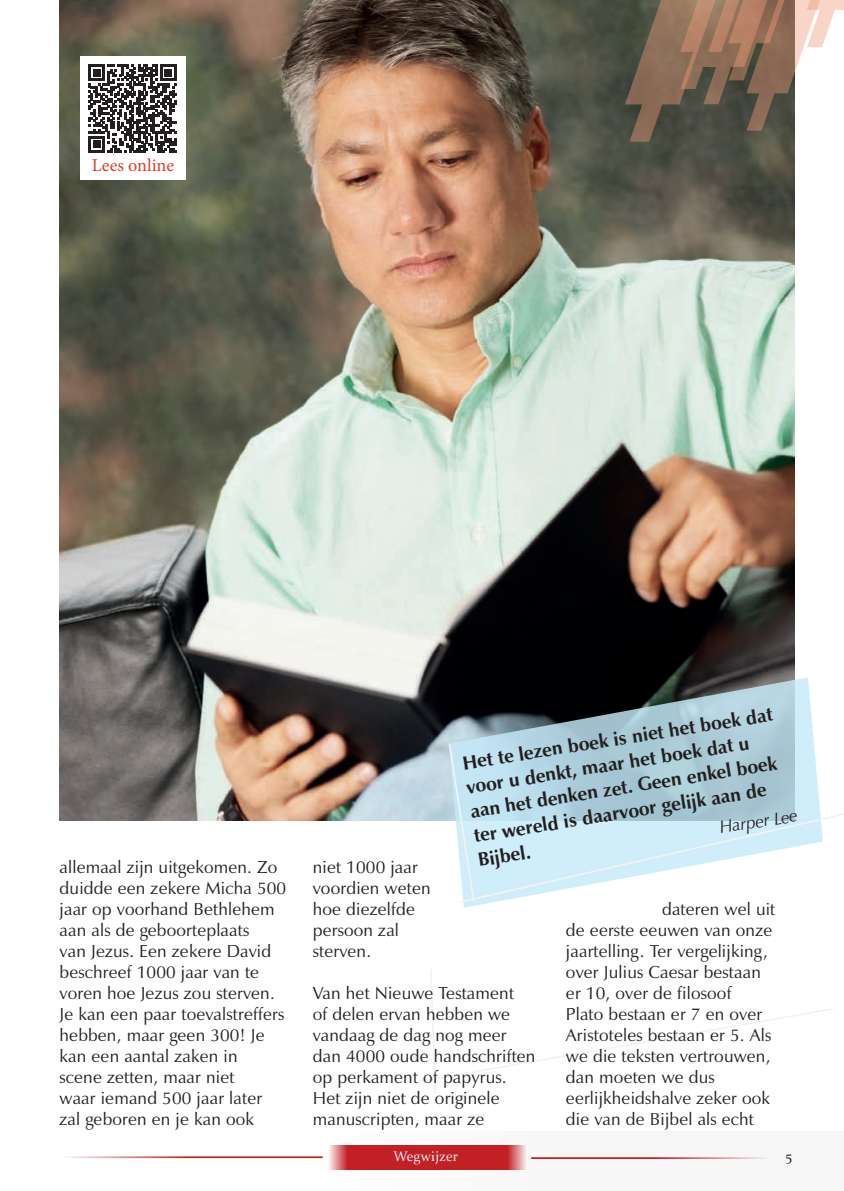
<style>
.page{position:relative;width:844px;height:1191px;background:#fff}
.page>*{position:absolute;margin:0;border:0;box-sizing:border-box;transform-origin:0 0}
.t1{font:700 19.25px/24.5px "Zapf Humanist 601 BT";color:#231f20}
.t2{font:18.2px "Minion Pro";color:#db3f28}
.t3{font:17.5px/21px "Zapf Humanist 601 BT";letter-spacing:.01em;color:#231f20}
.t4{font:italic 17.5px "Zapf Humanist 601 BT";color:#231f20}
.t5{font:14px "Constantia";letter-spacing:.01em;color:#e6e7e9}
.t6{font:14px "Constantia";color:#231f20}
</style>
<div class="page">
<div style="left:0;top:1131px;width:843px;height:60px;background:#fbfbfb"></div>
<img style="left:60px;top:0;width:734px;height:820px">
<svg style="left:612px;top:0;width:231px;height:142px"></svg>
<div style="left:355px;top:1144px;width:144px;height:25px;background:#c32025"></div>
<svg style="left:329px;top:1144px;width:32px;height:25px"></svg>
<svg style="left:492px;top:1144px;width:34px;height:25px"></svg>
<hr style="left:60px;top:1156px;width:262px;height:2px;background:#c32025">
<hr style="left:531px;top:1157px;width:238px;height:2px;background:#c32025">
<svg style="left:448px;top:677px;width:370px;height:230px;background:#889ea7"></svg>
<svg style="left:419px;top:969px;width:414px;height:124px"></svg>
<svg style="left:447px;top:742px;width:28px;height:161px"></svg>
<svg style="left:457px;top:785px;width:386px;height:119px"></svg>
<div style="left:80px;top:56px;width:105px;height:124px;background:#fff"></div>
<svg style="left:88px;top:64px;width:89px;height:89px"></svg>
<p class="t2" style="left:92px;top:152px;width:84px">Lees online</p>
<p class="t1" style="left:460px;top:751px;width:315px;rotate:-9deg">Het te lezen boek is niet het boek dat voor u denkt, maar het boek dat u aan het denken zet. Geen enkel boek ter wereld is daarvoor gelijk aan de<br>Bijbel.</p>
<p class="t4" style="left:718px;top:817px;width:80px;rotate:-9deg">Harper Lee</p>
<p class="t3" style="left:60px;top:856px;width:228px">allemaal zijn uitgekomen. Zo duidde een zekere Micha 500 jaar op voorhand Bethlehem aan als de geboorteplaats<br>van Jezus. Een zekere David beschreef 1000 jaar van te voren hoe Jezus zou sterven.<br>Je kan een paar toevalstreffers hebben, maar geen 300! Je kan een aantal zaken in<br>scene zetten, maar niet<br>waar iemand 500 jaar later zal geboren en je kan ook</p>
<p class="t3" style="left:313px;top:856px;width:119px">niet 1000 jaar voordien weten hoe diezelfde persoon zal sterven.</p>
<p class="t3" style="left:566px;top:898px;width:211px;text-indent:96px">dateren wel uit de eerste eeuwen van onze jaartelling. Ter vergelijking, over Julius Caesar bestaan er 10, over de filosoof<br>Plato bestaan er 7 en over<br>Aristoteles bestaan er 5. Als we die teksten vertrouwen, dan moeten we dus eerlijkheidshalve zeker ook die van de Bijbel als echt</p>
<p class="t3" style="left:313px;top:982px;width:224px">Van het Nieuwe Testament<br>of delen ervan hebben we vandaag de dag nog meer dan 4000 oude handschriften op perkament of papyrus.<br>Het zijn niet de originele manuscripten, maar ze</p>
<p class="t5" style="left:393px;top:1146px;width:66px">Wegwijzer</p>
<p class="t6" style="left:785px;top:1146px;width:8px">5</p>
</div>
